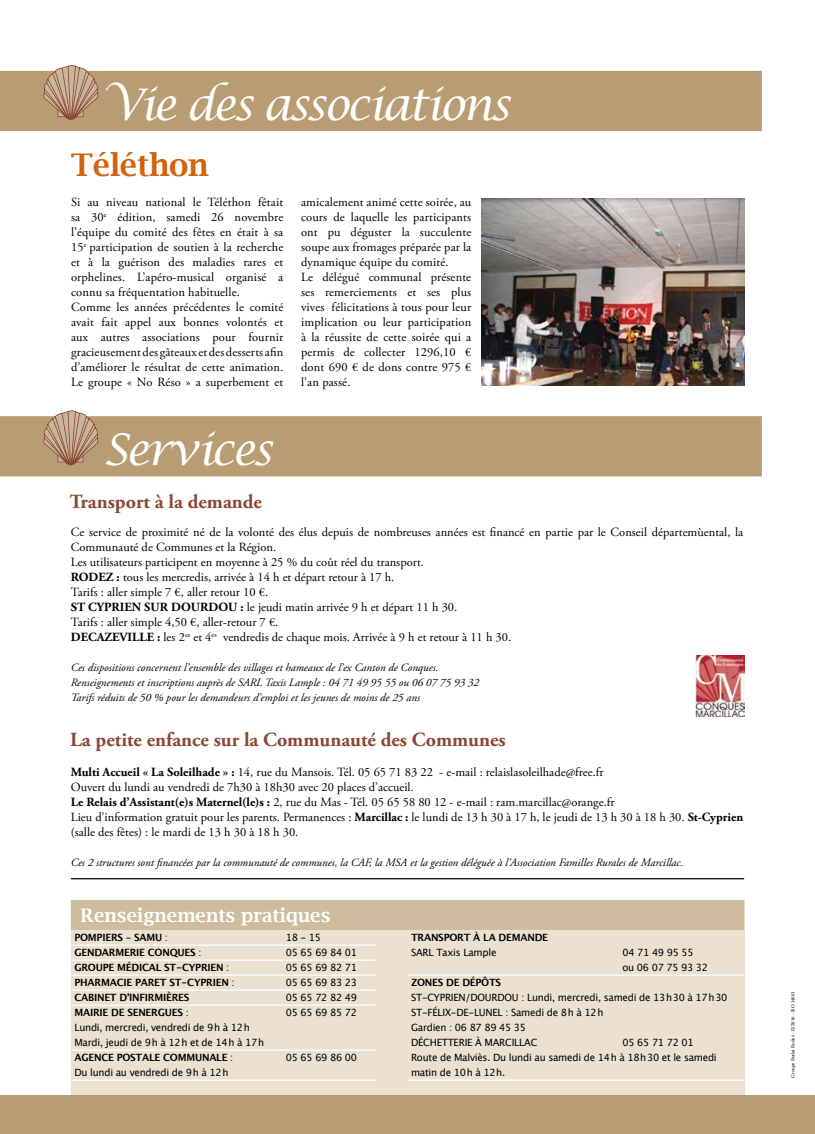
<style>
.page{position:relative;width:815px;height:1134px;background:#fff}
.page>*{position:absolute;margin:0;border:0;box-sizing:border-box;transform-origin:0 0}
.t1{font:italic 43.75px "Lucida Calligraphy";letter-spacing:-.06em;color:#fff}
.t2{font:600 31.25px "Lucida Bright";letter-spacing:-.01em;color:#d1630f}
.t3{font:700 20px "Adobe Garamond Pro";color:#8a4835}
.t4{font:600 18.75px "Lucida Bright";color:#fff}
.t5{font:12.5px/15px "Adobe Garamond Pro";letter-spacing:.01em;color:#000}
.t6{font:italic 11.25px/15px "Adobe Garamond Pro";color:#000}
.t7{font:10px/15px "Lucida Grande";letter-spacing:-.025em;color:#000}
.t8{font:700 10px "Lucida Grande";letter-spacing:-.025em;color:#000}
.t9{font:5px "Minion Pro";color:#000}
.s1{font-weight:700}
.s2{font-weight:400}
</style>
<div class="page">
<div style="left:71px;top:900px;width:673px;height:225px;background:#ece0d0"></div>
<div style="left:0;top:1095px;width:815px;height:39px;background:#b79c74"></div>
<div style="left:0;top:71px;width:762px;height:60px;background:#b79c74"></div>
<div style="left:0;top:416px;width:762px;height:60px;background:#b79c74"></div>
<div style="left:71px;top:900px;width:673px;height:30px;background:#cfbc9f"></div>
<hr style="left:71px;top:878px;width:673px;height:1px;background:#000">
<svg style="left:43px;top:65px;width:55px;height:55px;background:#b99b80"></svg>
<svg style="left:43px;top:410px;width:55px;height:55px;background:#ba9b81"></svg>
<hr style="left:71px;top:944px;width:305px;height:2px;background:#fff">
<hr style="left:71px;top:959px;width:305px;height:2px;background:#fff">
<hr style="left:71px;top:974px;width:305px;height:2px;background:#fff">
<hr style="left:71px;top:989px;width:305px;height:2px;background:#fff">
<hr style="left:71px;top:1004px;width:305px;height:2px;background:#fff">
<hr style="left:71px;top:1049px;width:305px;height:2px;background:#fff">
<hr style="left:71px;top:1079px;width:305px;height:2px;background:#fff">
<hr style="left:407px;top:974px;width:337px;height:2px;background:#fff">
<hr style="left:407px;top:1079px;width:337px;height:2px;background:#fff">
<img style="left:482px;top:198px;width:262px;height:188px">
<img style="left:696px;top:655px;width:48px;height:62px">
<h1 class="t1" style="left:103px;top:78px;width:409px">Vie des associations</h1>
<h2 class="t2" style="left:71px;top:147px;width:139px">Téléthon</h2>
<p class="t5" style="left:71px;top:195px;width:214px">Si au niveau national le Téléthon fêtait sa 30<sup>e</sup> édition, samedi 26 novembre l’équipe du comité des fêtes en était à sa 15<sup>e</sup> participation de soutien à la recherche et à la guérison des maladies rares et orphelines. L’apéro-musical organisé a connu sa fréquentation habituelle.<br>Comme les années précédentes le comité avait fait appel aux bonnes volontés et aux autres associations pour fournir gracieusement des gâteaux et des desserts afin d’améliorer le résultat de cette animation.<br>Le groupe « No Réso » a superbement et</p>
<p class="t5" style="left:301px;top:195px;width:172px">amicalement animé cette soirée, au cours de laquelle les participants ont pu déguster la succulente soupe aux fromages préparée par la dynamique équipe du comité.<br>Le délégué communal présente ses remerciements et ses plus vives félicitations à tous pour leur implication ou leur participation à la réussite de cette soirée qui a permis de collecter 1296,10 € dont 690 € de dons contre 975 € l’an passé.</p>
<h1 class="t1" style="left:103px;top:423px;width:171px">Services</h1>
<h3 class="t3" style="left:70px;top:490px;width:194px">Transport à la demande</h3>
<p class="t5" style="left:71px;top:525px;width:674px">Ce service de proximité né de la volonté des élus depuis de nombreuses années est financé en partie par le Conseil départemùental, la Communauté de Communes et la Région.<br>Les utilisateurs participent en moyenne à 25 % du coût réel du transport.<br><span class="s1">RODEZ :</span> tous les mercredis, arrivée à 14 h et départ retour à 17 h.<br>Tarifs : aller simple 7 €, aller retour 10 €.<br><span class="s1">ST CYPRIEN SUR DOURDOU :</span> le jeudi matin arrivée 9 h et départ 11 h 30.<br>Tarifs : aller simple 4,50 €, aller-retour 7 €.<br><span class="s1">DECAZEVILLE :</span> les 2<sup>es</sup> et 4<sup>es</sup> vendredis de chaque mois. Arrivée à 9 h et retour à 11 h 30.</p>
<p class="t6" style="left:71px;top:660px;width:410px">Ces dispositions concernent l’ensemble des villages et hameaux de l’ex Canton de Conques.<br>Renseignements et inscriptions auprès de SARL Taxis Lample : 04 71 49 95 55 ou 06 07 75 93 32<br>Tarifs réduits de 50 % pour les demandeurs d’emploi et les jeunes de moins de 25 ans</p>
<h3 class="t3" style="left:70px;top:728px;width:437px">La petite enfance sur la Communauté des Communes</h3>
<p class="t5" style="left:71px;top:765px;width:674px"><span class="s1">Multi Accueil « La Soleilhade » :</span> 14, rue du Mansois. Tél. 05 65 71 83 22 - e-mail : relaislasoleilhade@free.fr<br>Ouvert du lundi au vendredi de 7h30 à 18h30 avec 20 places d’accueil.<br><span class="s1">Le Relais d’Assistant(e)s Maternel(le)s :</span> 2, rue du Mas - Tél. 05 65 58 80 12 - e-mail : ram.marcillac@orange.fr<br>Lieu d’information gratuit pour les parents. Permanences : <span class="s1">Marcillac :</span> le lundi de 13 h 30 à 17 h, le jeudi de 13 h 30 à 18 h 30. <span class="s1">St-Cyprien </span>(salle des fêtes) : le mardi de 13 h 30 à 18 h 30.</p>
<p class="t6" style="left:71px;top:855px;width:614px">Ces 2 structures sont financées par la communauté de communes, la CAF, la MSA et la gestion déléguée à l’Association Familles Rurales de Marcillac.</p>
<h3 class="t4" style="left:81px;top:905px;width:252px">Renseignements pratiques</h3>
<p class="t8" style="left:74px;top:929px;width:95px">POMPIERS <span class="s2">-</span> SAMU <span class="s2">:</span></p>
<p class="t7" style="left:286px;top:930px;width:37px">18 - 15</p>
<p class="t8" style="left:74px;top:944px;width:129px">GENDARMERIE CONQUES <span class="s2">:</span></p>
<p class="t7" style="left:286px;top:945px;width:73px">05 65 69 84 01</p>
<p class="t8" style="left:74px;top:959px;width:156px">GROUPE MÉDICAL ST-CYPRIEN <span class="s2">:</span></p>
<p class="t7" style="left:286px;top:960px;width:73px">05 65 69 82 71</p>
<p class="t8" style="left:74px;top:974px;width:162px">PHARMACIE PARET ST-CYPRIEN <span class="s2">:</span></p>
<p class="t7" style="left:286px;top:975px;width:73px">05 65 69 83 23</p>
<p class="t8" style="left:74px;top:989px;width:117px">CABINET D’INFIRMIÈRES</p>
<p class="t7" style="left:286px;top:990px;width:73px">05 65 72 82 49</p>
<p class="t8" style="left:74px;top:1004px;width:116px">MAIRIE DE SENERGUES <span class="s2">:</span></p>
<p class="t7" style="left:286px;top:1005px;width:73px">05 65 69 85 72</p>
<p class="t7" style="left:74px;top:1020px;width:191px">Lundi, mercredi, vendredi de 9h à 12h<br>Mardi, jeudi de 9h à 12h et de 14h à 17h<br><span class="s1">AGENCE POSTALE COMMUNALE</span> :</p>
<p class="t7" style="left:286px;top:1050px;width:73px">05 65 69 86 00</p>
<p class="t7" style="left:74px;top:1065px;width:156px">Du lundi au vendredi de 9h à 12h</p>
<p class="t8" style="left:411px;top:929px;width:139px">TRANSPORT À LA DEMANDE</p>
<p class="t7" style="left:411px;top:945px;width:87px">SARL Taxis Lample</p>
<p class="t7" style="left:622px;top:945px;width:87px">04 71 49 95 55<br>ou 06 07 75 93 32</p>
<p class="t8" style="left:411px;top:974px;width:92px">ZONES DE DÉPÔTS</p>
<p class="t7" style="left:411px;top:990px;width:318px">ST-CYPRIEN/DOURDOU : Lundi, mercredi, samedi de 13h30 à 17h30<br>ST-FÉLIX-DE-LUNEL : Samedi de 8h à 12h<br>Gardien : 06 87 89 45 35<br>DÉCHETTERIE À MARCILLAC</p>
<p class="t7" style="left:411px;top:1035px;width:307px;text-indent:211px">05 65 71 72 01<br>Route de Malviès. Du lundi au samedi de 14h à 18h30 et le samedi matin de 10h à 12h.</p>
<p class="t9" style="left:789px;top:1078px;width:88px;rotate:-90deg">Groupe Burlat Rodez -12/2016 - ISO 14001</p>
</div>
